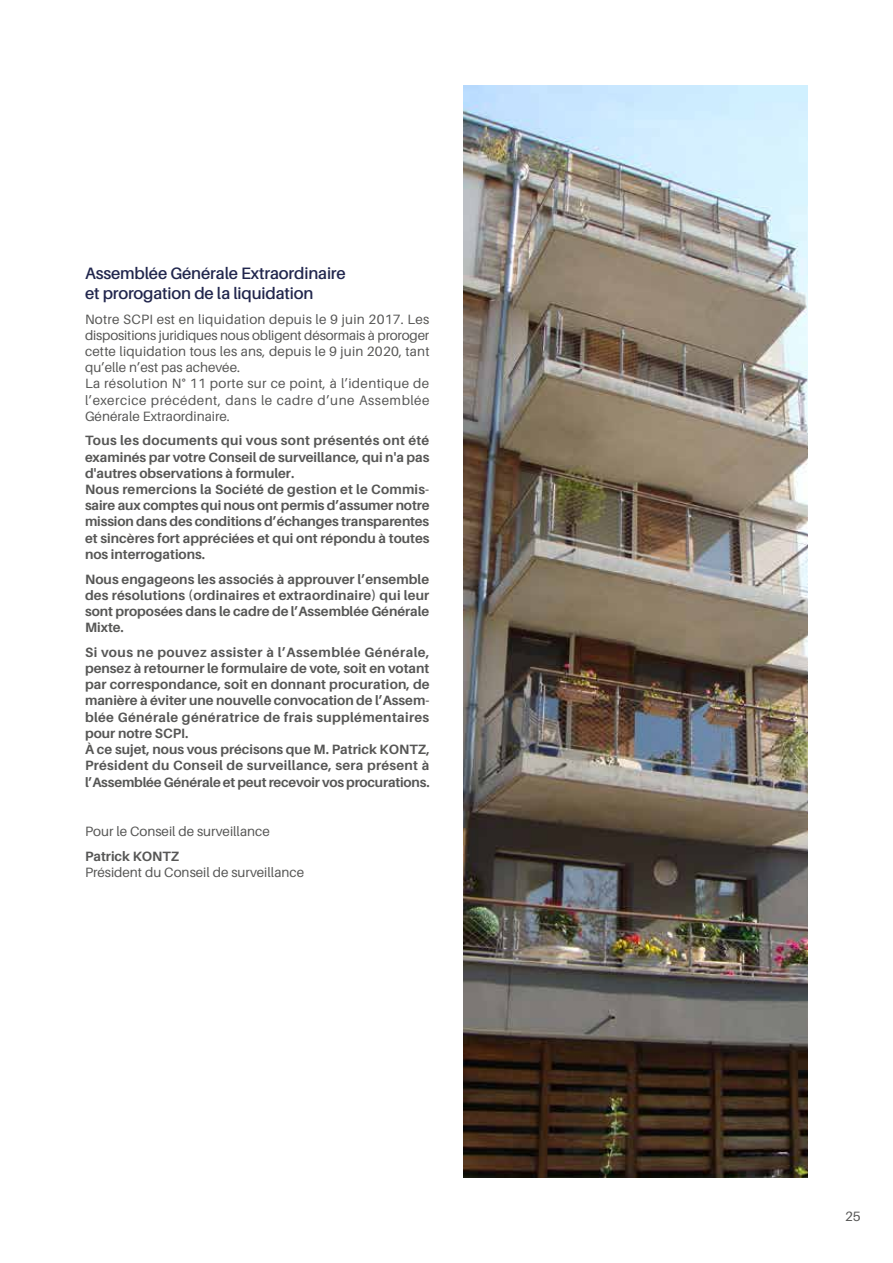
<style>
.page{position:relative;width:893px;height:1263px;background:#fff}
.page>*{position:absolute;margin:0;border:0;box-sizing:border-box;transform-origin:0 0}
.t1{font:600 16.5px/19.8px "Aileron";letter-spacing:-.01em;color:#21264d}
.t2{font:700 13.5px/16.2px "Aileron";color:#575756}
.t3{font:13.5px/16.2px "Aileron";letter-spacing:.015em;color:#575756}
</style>
<div class="page">
<img style="left:463px;top:85px;width:345px;height:1093px">
<p class="t1" style="left:85px;top:264px;width:262px">Assemblée Générale Extraordinaire et prorogation de la liquidation</p>
<p class="t3" style="left:85px;top:311px;width:346px">Notre SCPI est en liquidation depuis le 9 juin 2017. Les dispositions juridiques nous obligent désormais à proroger cette liquidation tous les ans, depuis le 9 juin 2020, tant qu’elle n’est pas achevée.<br>La résolution N° 11 porte sur ce point, à l’identique de l’exercice précédent, dans le cadre d’une Assemblée Générale Extraordinaire.</p>
<p class="t2" style="left:85px;top:433px;width:346px">Tous les documents qui vous sont présentés ont été examinés par votre Conseil de surveillance, qui n'a pas d'autres observations à formuler.<br>Nous remercions la Société de gestion et le Commis&shy;saire aux comptes qui nous ont permis d’assumer notre mission dans des conditions d’échanges transparentes et sincères fort appréciées et qui ont répondu à toutes nos interrogations.</p>
<p class="t2" style="left:85px;top:571px;width:346px;text-align:justify">Nous engageons les associés à approuver l’ensemble des résolutions (ordinaires et extraordinaire) qui leur sont proposées dans le cadre de l’Assemblée Générale Mixte.</p>
<p class="t2" style="left:85px;top:644px;width:346px">Si vous ne pouvez assister à l’Assemblée Générale, pensez à retourner le formulaire de vote, soit en votant par correspondance, soit en donnant procuration, de manière à éviter une nouvelle convocation de l’Assem&shy;blée Générale génératrice de frais supplémentaires pour notre SCPI.<br>À ce sujet, nous vous précisons que M. Patrick KONTZ, Président du Conseil de surveillance, sera présent à l’Assemblée Générale et peut recevoir vos procurations.</p>
<p class="t3" style="left:85px;top:823px;width:186px">Pour le Conseil de surveillance</p>
<p class="t2" style="left:85px;top:848px;width:96px">Patrick KONTZ</p>
<p class="t3" style="left:85px;top:864px;width:221px">Président du Conseil de surveillance</p>
<p class="t3" style="left:845px;top:1208px;width:17px">25</p>
</div>
